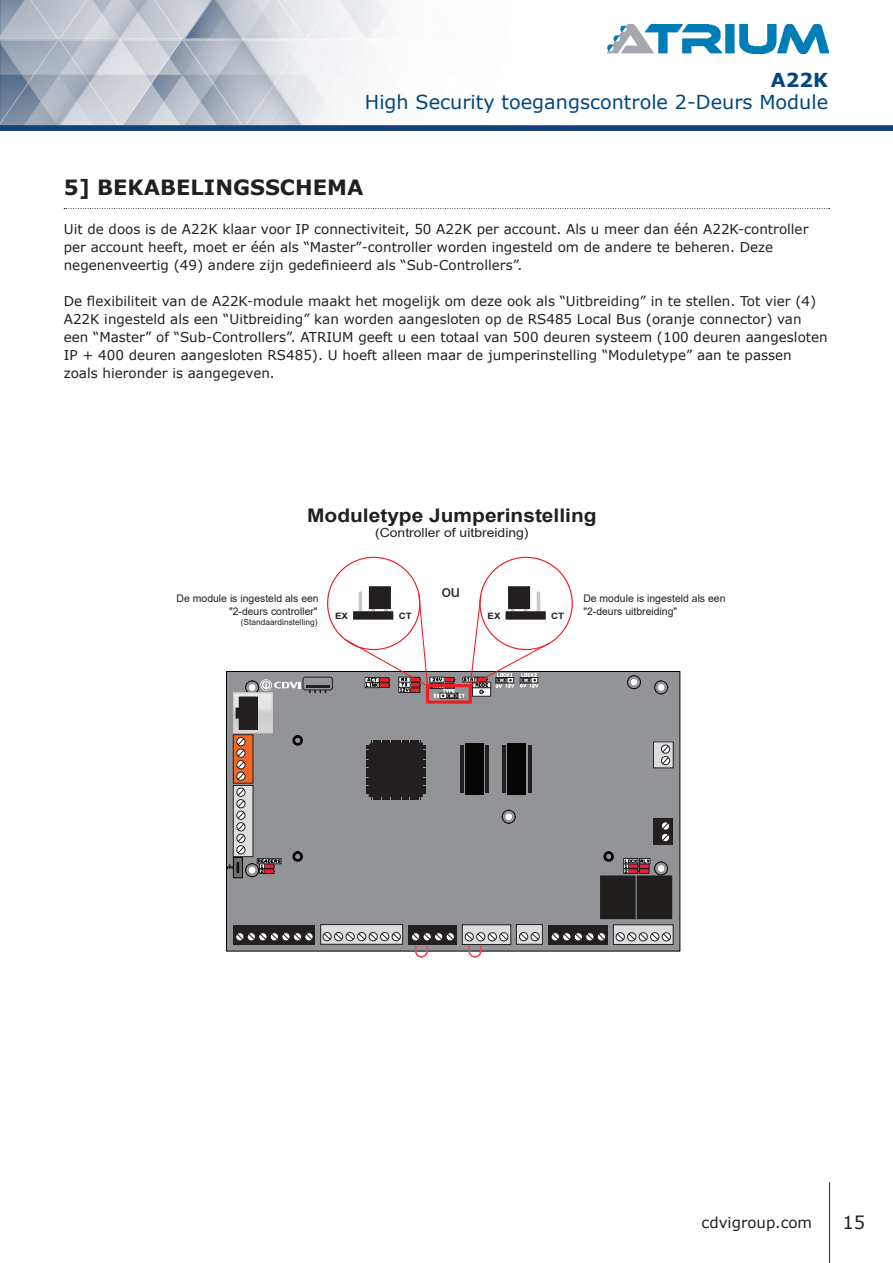
<style>
.page{position:relative;width:893px;height:1263px;background:#fff}
.page>*{position:absolute;margin:0;border:0;box-sizing:border-box;transform-origin:0 0}
.t1{font:700 21px "Verdana";color:#231f20}
.Product_name{font:19.2px "Verdana";color:#00467e}
.Product_name-2{font:700 19.2px "Verdana";color:#00467e}
.t2{font:700 18.75px "Arial";color:#231f20;scale:1.11 1}
.t3{font:18px "Verdana";color:#231f20}
.t4{font:16.65px "Arial";color:#231f20}
.t5{font:15px "Verdana";color:#231f20}
.Text{font:13.5px/18px "Verdana";color:#231f20}
.t6{font:12.45px "Arial";color:#231f20;scale:1.11 1}
.t7{font:10.5px/12.5px "Arial";color:#231f20;text-align:right}
.t8{font:700 8.7px "Arial";color:#231f20;scale:1.11 1}
.t9{font:8.4px "Arial";color:#231f20}
</style>
<div class="page">
<hr style="left:829px;top:1182px;width:1px;height:81px;background:#231f20">
<img style="left:0;top:0;width:893px;height:130px">
<img style="left:607px;top:25px;width:222px;height:29px">
<div style="left:226px;top:671px;width:454px;height:280px;background:#929497"></div>
<svg style="left:502px;top:810px;width:14px;height:14px"></svg>
<svg style="left:654px;top:680px;width:14px;height:14px"></svg>
<div style="left:603px;top:851px;width:11px;height:11px;border:3px solid #050504;border-radius:50%"></div>
<svg style="left:292px;top:851px;width:11px;height:11px"></svg>
<div style="left:233px;top:925px;width:82px;height:19px;background:#231f20"></div>
<div style="left:235px;top:932px;width:9px;height:9px;border:1px solid #231f20;border-radius:50%"></div>
<div style="left:247px;top:932px;width:9px;height:9px;border:1px solid #231f20;border-radius:50%"></div>
<div style="left:258px;top:932px;width:9px;height:9px;border:1px solid #231f20;border-radius:50%"></div>
<div style="left:270px;top:932px;width:9px;height:9px;border:1px solid #231f20;border-radius:50%"></div>
<div style="left:282px;top:932px;width:8px;height:9px;border:1px solid #231f20;border-radius:50%"></div>
<div style="left:293px;top:932px;width:9px;height:9px;border:1px solid #231f20;border-radius:50%"></div>
<div style="left:305px;top:932px;width:8px;height:9px;border:1px solid #231f20;border-radius:50%"></div>
<svg style="left:236px;top:933px;width:77px;height:7px"></svg>
<svg style="left:235px;top:787px;width:16px;height:1px"></svg>
<div style="left:233px;top:785px;width:20px;height:72px;border:1px solid #231f20"></div>
<div style="left:321px;top:924px;width:82px;height:20px;background:#dcdddf"></div>
<div style="left:321px;top:924px;width:82px;height:20px;border:1px solid #231f20"></div>
<div style="left:323px;top:932px;width:8px;height:9px;border:1px solid #231f20;border-radius:50%"></div>
<div style="left:334px;top:932px;width:9px;height:9px;border:1px solid #231f20;border-radius:50%"></div>
<div style="left:346px;top:932px;width:8px;height:9px;border:1px solid #231f20;border-radius:50%"></div>
<div style="left:357px;top:932px;width:9px;height:9px;border:1px solid #231f20;border-radius:50%"></div>
<div style="left:369px;top:932px;width:9px;height:9px;border:1px solid #231f20;border-radius:50%"></div>
<div style="left:380px;top:932px;width:9px;height:9px;border:1px solid #231f20;border-radius:50%"></div>
<div style="left:392px;top:932px;width:9px;height:9px;border:1px solid #231f20;border-radius:50%"></div>
<svg style="left:323px;top:933px;width:77px;height:7px"></svg>
<div style="left:548px;top:925px;width:60px;height:19px;background:#231f20"></div>
<div style="left:551px;top:932px;width:9px;height:9px;border:1px solid #231f20;border-radius:50%"></div>
<div style="left:562px;top:932px;width:9px;height:9px;border:1px solid #231f20;border-radius:50%"></div>
<div style="left:574px;top:932px;width:9px;height:9px;border:1px solid #231f20;border-radius:50%"></div>
<div style="left:585px;top:932px;width:9px;height:9px;border:1px solid #231f20;border-radius:50%"></div>
<div style="left:597px;top:932px;width:9px;height:9px;border:1px solid #231f20;border-radius:50%"></div>
<svg style="left:552px;top:933px;width:53px;height:7px"></svg>
<div style="left:613px;top:925px;width:60px;height:19px;background:#dcdddf"></div>
<div style="left:616px;top:932px;width:9px;height:9px;border:1px solid #231f20;border-radius:50%"></div>
<div style="left:627px;top:932px;width:9px;height:9px;border:1px solid #231f20;border-radius:50%"></div>
<div style="left:639px;top:932px;width:9px;height:9px;border:1px solid #231f20;border-radius:50%"></div>
<div style="left:650px;top:932px;width:9px;height:9px;border:1px solid #231f20;border-radius:50%"></div>
<div style="left:662px;top:932px;width:9px;height:9px;border:1px solid #231f20;border-radius:50%"></div>
<svg style="left:617px;top:933px;width:53px;height:7px"></svg>
<svg style="left:235px;top:780px;width:16px;height:1px"></svg>
<div style="left:233px;top:735px;width:20px;height:48px;border:1px solid #231f20"></div>
<div style="left:237px;top:772px;width:8px;height:9px;border:1px solid #231f20;border-radius:50%"></div>
<div style="left:516px;top:924px;width:26px;height:20px;background:#dcdddf"></div>
<div style="left:516px;top:924px;width:26px;height:20px;border:1px solid #231f20"></div>
<div style="left:519px;top:932px;width:9px;height:9px;border:1px solid #231f20;border-radius:50%"></div>
<div style="left:531px;top:932px;width:9px;height:9px;border:1px solid #231f20;border-radius:50%"></div>
<svg style="left:520px;top:933px;width:19px;height:7px"></svg>
<div style="left:653px;top:742px;width:20px;height:26px;background:#dcdddf"></div>
<div style="left:653px;top:742px;width:20px;height:26px;border:1px solid #231f20"></div>
<div style="left:661px;top:756px;width:9px;height:9px;border:1px solid #231f20;border-radius:50%"></div>
<div style="left:661px;top:745px;width:9px;height:8px;border:1px solid #231f20;border-radius:50%"></div>
<svg style="left:662px;top:745px;width:7px;height:19px"></svg>
<div style="left:653px;top:819px;width:20px;height:26px;background:#231f20"></div>
<div style="left:661px;top:833px;width:9px;height:9px;border:1px solid #231f20;border-radius:50%"></div>
<div style="left:661px;top:822px;width:9px;height:8px;border:1px solid #231f20;border-radius:50%"></div>
<svg style="left:662px;top:822px;width:7px;height:19px"></svg>
<div style="left:440px;top:693px;width:18px;height:6px;border:1px solid #211e1e"></div>
<svg style="left:600px;top:858px;width:72px;height:61px"></svg>
<div style="left:233px;top:857px;width:10px;height:21px;border:1px solid #050504"></div>
<svg style="left:227px;top:788px;width:55px;height:89px"></svg>
<div style="left:303px;top:677px;width:30px;height:13px;border:1px solid #231f20;border-radius:2px"></div>
<div style="left:366px;top:740px;width:60px;height:60px;background:#231f20"></div>
<svg style="left:234px;top:679px;width:92px;height:101px"></svg>
<hr style="left:306px;top:685px;width:23px;height:3px;background:#231f20">
<svg style="left:460px;top:745px;width:3px;height:48px"></svg>
<svg style="left:485px;top:745px;width:4px;height:48px"></svg>
<div style="left:465px;top:743px;width:18px;height:51px;background:#050504"></div>
<svg style="left:503px;top:745px;width:3px;height:48px"></svg>
<svg style="left:528px;top:745px;width:3px;height:48px"></svg>
<div style="left:508px;top:743px;width:18px;height:51px;background:#050504"></div>
<div style="left:249px;top:684px;width:7px;height:7px;background:#fff;border-radius:50%"></div>
<div style="left:249px;top:867px;width:7px;height:7px;background:#fff;border-radius:50%"></div>
<div style="left:505px;top:813px;width:7px;height:7px;background:#fff;border-radius:50%"></div>
<div style="left:658px;top:865px;width:7px;height:7px;background:#fff;border-radius:50%"></div>
<div style="left:658px;top:684px;width:7px;height:7px;background:#fff;border-radius:50%"></div>
<svg style="left:627px;top:675px;width:14px;height:14px"></svg>
<div style="left:630px;top:679px;width:7px;height:7px;background:#fff;border-radius:50%"></div>
<div style="left:409px;top:925px;width:48px;height:19px;background:#231f20"></div>
<div style="left:411px;top:932px;width:9px;height:9px;border:1px solid #231f20;border-radius:50%"></div>
<div style="left:423px;top:932px;width:9px;height:9px;border:1px solid #231f20;border-radius:50%"></div>
<div style="left:434px;top:932px;width:9px;height:9px;border:1px solid #231f20;border-radius:50%"></div>
<div style="left:446px;top:932px;width:9px;height:9px;border:1px solid #231f20;border-radius:50%"></div>
<svg style="left:412px;top:933px;width:42px;height:25px"></svg>
<div style="left:462px;top:925px;width:49px;height:19px;background:#dcdddf"></div>
<div style="left:462px;top:925px;width:49px;height:19px;border:1px solid #231f20"></div>
<div style="left:465px;top:932px;width:9px;height:9px;border:1px solid #231f20;border-radius:50%"></div>
<div style="left:476px;top:932px;width:9px;height:9px;border:1px solid #231f20;border-radius:50%"></div>
<div style="left:488px;top:932px;width:9px;height:9px;border:1px solid #231f20;border-radius:50%"></div>
<div style="left:499px;top:932px;width:9px;height:9px;border:1px solid #231f20;border-radius:50%"></div>
<svg style="left:466px;top:933px;width:42px;height:25px"></svg>
<div style="left:426px;top:684px;width:46px;height:20px;border:3px solid #ee1d23"></div>
<hr style="left:537px;top:591px;width:3px;height:26px;background:#c7c8ca;border-radius:2px">
<div style="left:508px;top:586px;width:22px;height:23px;background:#231f20"></div>
<hr style="left:359px;top:591px;width:3px;height:26px;background:#c7c8ca;border-radius:2px">
<div style="left:369px;top:586px;width:22px;height:23px;background:#231f20"></div>
<svg style="left:343px;top:592px;width:208px;height:106px"></svg>
<svg style="left:64px;top:208px;width:766px;height:1px"></svg>
<p class="Product_name-2" style="left:771px;top:67px;width:59px">A22K</p>
<p class="Product_name" style="left:365px;top:89px;width:465px">High Security toegangscontrole 2-Deurs Module</p>
<p class="t1" style="left:64px;top:172px;width:301px">5] BEKABELINGSSCHEMA</p>
<p class="Text" style="left:64px;top:220px;width:746px">Uit de doos is de A22K klaar voor IP connectiviteit, 50 A22K per account. Als u meer dan één A22K-controller per account heeft, moet er één als “Master”-controller worden ingesteld om de andere te beheren. Deze negenenveertig (49) andere zijn gedefinieerd als “Sub-Controllers”.</p>
<p class="Text" style="left:64px;top:292px;width:765px">De flexibiliteit van de A22K-module maakt het mogelijk om deze ook als “Uitbreiding” in te stellen. Tot vier (4)<br>A22K ingesteld als een “Uitbreiding” kan worden aangesloten op de RS485 Local Bus (oranje connector) van een “Master” of “Sub-Controllers”. ATRIUM geeft u een totaal van 500 deuren systeem (100 deuren aangesloten IP + 400 deuren aangesloten RS485). U hoeft alleen maar de jumperinstelling “Moduletype” aan te passen zoals hieronder is aangegeven.</p>
<p class="t2" style="left:307px;top:503px;width:262px">Moduletype Jumperinstelling</p>
<p class="t6" style="left:375px;top:524px;width:140px">(Controller of uitbreiding)</p>
<p class="t7" style="left:177px;top:592px;width:144px">De module is ingesteld als een "2-deurs controller"</p>
<p class="t9" style="left:241px;top:616px;width:78px">(Standaardinstelling)</p>
<p class="t4" style="left:442px;top:580px;width:20px">ou</p>
<p class="t8" style="left:335px;top:610px;width:13px">EX</p>
<p class="t8" style="left:399px;top:610px;width:13px">CT</p>
<p class="t8" style="left:488px;top:610px;width:13px">EX</p>
<p class="t8" style="left:551px;top:610px;width:13px">CT</p>
<p class="t7" style="left:583px;top:592px;width:144px;text-align:left">De module is ingesteld als een "2-deurs uitbreiding"</p>
<p class="t5" style="left:701px;top:1212px;width:112px">cdvigroup.com</p>
<h3 class="t3" style="left:842px;top:1210px;width:24px">15</h3>
</div>
